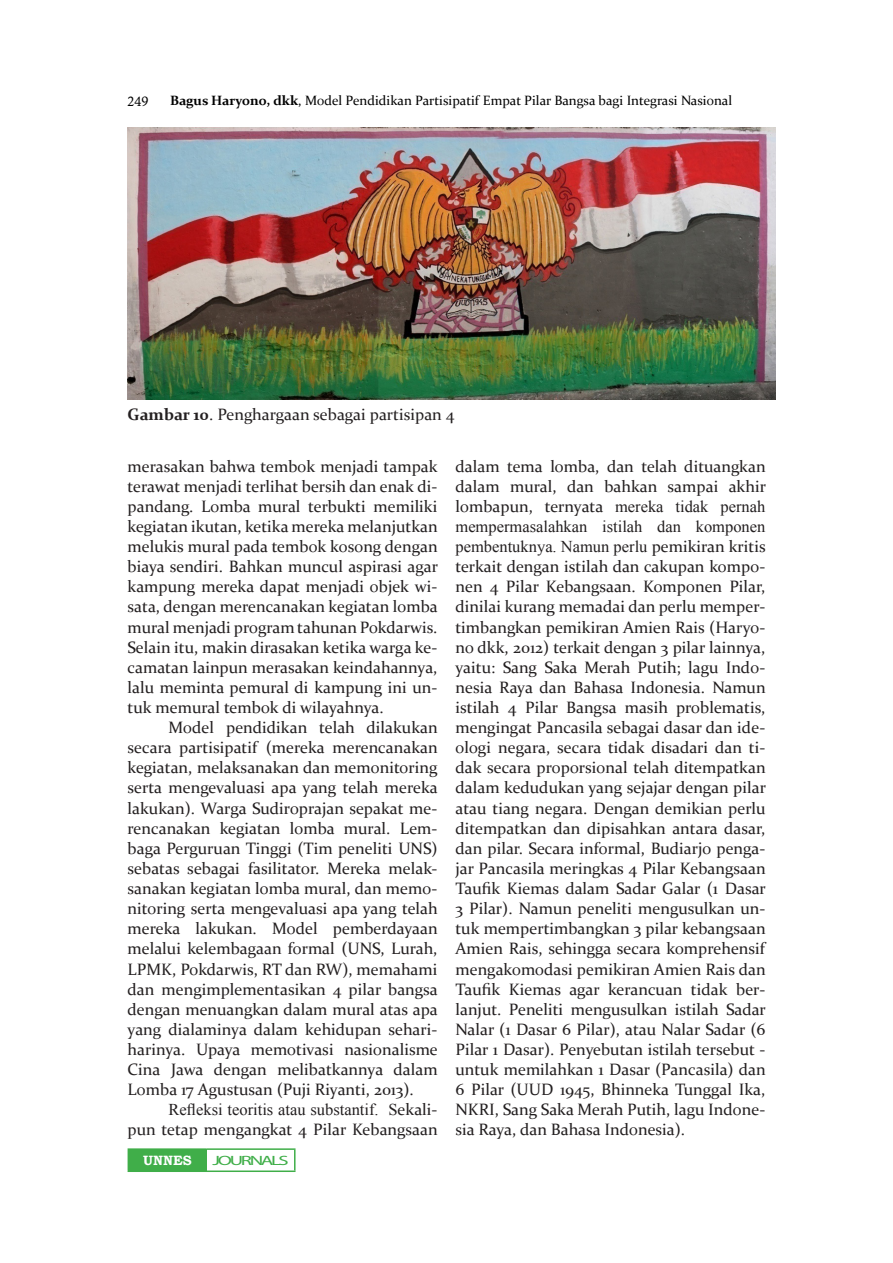
<style>
.page{position:relative;width:893px;height:1263px;background:#fff}
.page>*{position:absolute;margin:0;border:0;box-sizing:border-box;transform-origin:0 0}
.ISI{font:16.5px/20.1px "Constantia";color:#231f20;text-align:justify}
.KETERANGAN_TABEL_GAM{font:16.5px "Constantia";color:#231f20}
.t1{font:13.5px "Constantia";color:#000}
.t2{font:13.5px "Myriad Pro";letter-spacing:-.115em;color:#40ae49;scale:1.53 1}
.t3{font:700 13.5px "Bookman Old Style";color:#fff}
.t4{font:13.5px "Calisto";color:#000}
.s1{font-weight:700}
.s2{font-family:"Times New Roman"}
</style>
<div class="page">
<div style="left:128px;top:1149px;width:79px;height:22px;background:#40ae49"></div>
<hr style="left:128px;top:1148px;width:79px;height:2px;background:#40ae49">
<hr style="left:207px;top:1148px;width:89px;height:2px;background:#40ae49">
<hr style="left:294px;top:1150px;width:2px;height:20px;background:#40ae49">
<hr style="left:128px;top:1170px;width:79px;height:2px;background:#40ae49">
<hr style="left:207px;top:1170px;width:89px;height:2px;background:#40ae49">
<img style="left:128px;top:128px;width:648px;height:272px">
<p class="t4" style="left:128px;top:93px;width:22px">249</p>
<p class="t1" style="left:170px;top:92px;width:564px"><span class="s1">Bagus Haryono, dkk</span>, Model Pendidikan Partisipatif Empat Pilar Bangsa bagi Integrasi Nasional</p>
<p class="KETERANGAN_TABEL_GAM" style="left:128px;top:403px;width:328px"><span class="s1">Gambar 10</span>. Penghargaan sebagai partisipan 4</p>
<p class="ISI" style="left:128px;top:455px;width:312px">merasakan bahwa tembok menjadi tampak terawat menjadi terlihat bersih dan enak di&shy;pandang. Lomba mural terbukti memiliki kegiatan ikutan, ketika mereka melanjutkan melukis mural pada tembok kosong dengan biaya sendiri. Bahkan muncul aspirasi agar kampung mereka dapat menjadi objek wi&shy;sata, dengan merencanakan kegiatan lomba mural menjadi program tahunan Pokdarwis.<br>Selain itu, makin dirasakan ketika warga ke&shy;camatan lainpun merasakan keindahannya, lalu meminta pemural di kampung ini un&shy;tuk memural tembok di wilayahnya.</p>
<p class="ISI" style="left:128px;top:717px;width:312px;text-indent:41px">Model pendidikan telah dilakukan secara partisipatif (mereka merencanakan kegiatan, melaksanakan dan memonitoring serta mengevaluasi apa yang telah mereka lakukan). Warga Sudiroprajan sepakat me&shy;rencanakan kegiatan lomba mural. Lem&shy;baga Perguruan Tinggi (Tim peneliti UNS) sebatas sebagai fasilitator. Mereka melak&shy;sanakan kegiatan lomba mural, dan memo&shy;nitoring serta mengevaluasi apa yang telah mereka lakukan. Model pemberdayaan melalui kelembagaan formal (UNS, Lurah, LPMK, Pokdarwis, RT dan RW), memahami dan mengimplementasikan 4 pilar bangsa dengan menuangkan dalam mural atas apa yang dialaminya dalam kehidupan sehari&shy;harinya. Upaya memotivasi nasionalisme Cina Jawa dengan melibatkannya dalam Lomba 17 Agustusan (Puji Riyanti, 2013).</p>
<p class="ISI" style="left:128px;top:1099px;width:312px;text-align:right"><span class="s2">Refleksi teoritis atau substantif. S</span>ekali-<br>pun tetap mengangkat 4 Pilar Kebangsaan</p>
<p class="t3" style="left:143px;top:1151px;width:50px">UNNES</p>
<p class="t2" style="left:213px;top:1152px;width:51px">JOURNALS</p>
<p class="ISI" style="left:455px;top:455px;width:312px">dalam tema lomba, dan telah dituangkan dalam mural, dan bahkan sampai akhir lombapun, ternyata <span class="s2">mereka tidak pernah mempermasalahkan istilah dan komponen pembentuknya. Namun perlu</span> pemikiran kritis terkait dengan istilah dan cakupan kompo&shy;nen 4 Pilar Kebangsaan. Komponen Pilar, dinilai kurang memadai dan perlu memper&shy;timbangkan pemikiran Amien Rais (Haryo&shy;no dkk, 2012) terkait dengan 3 pilar lainnya, yaitu: Sang Saka Merah Putih; lagu Indo&shy;nesia Raya dan Bahasa Indonesia. Namun istilah 4 Pilar Bangsa masih problematis, mengingat Pancasila sebagai dasar dan ide&shy;ologi negara, secara tidak disadari dan ti&shy;dak secara proporsional telah ditempatkan dalam kedudukan yang sejajar dengan pilar atau tiang negara. Dengan demikian perlu ditempatkan dan dipisahkan antara dasar, dan pilar. Secara informal, Budiarjo penga&shy;jar Pancasila meringkas 4 Pilar Kebangsaan Taufik Kiemas dalam Sadar Galar (1 Dasar 3 Pilar). Namun peneliti mengusulkan un&shy;tuk mempertimbangkan 3 pilar kebangsaan Amien Rais, sehingga secara komprehensif mengakomodasi pemikiran Amien Rais dan Taufik Kiemas agar kerancuan tidak ber&shy;lanjut. Peneliti mengusulkan istilah Sadar Nalar (1 Dasar 6 Pilar), atau Nalar Sadar (6<br>Pilar 1 Dasar). Penyebutan istilah tersebut - untuk memilahkan 1 Dasar (Pancasila) dan 6 Pilar (UUD 1945, Bhinneka Tunggal Ika, NKRI, Sang Saka Merah Putih, lagu Indone&shy;sia Raya, dan Bahasa Indonesia).</p>
</div>
